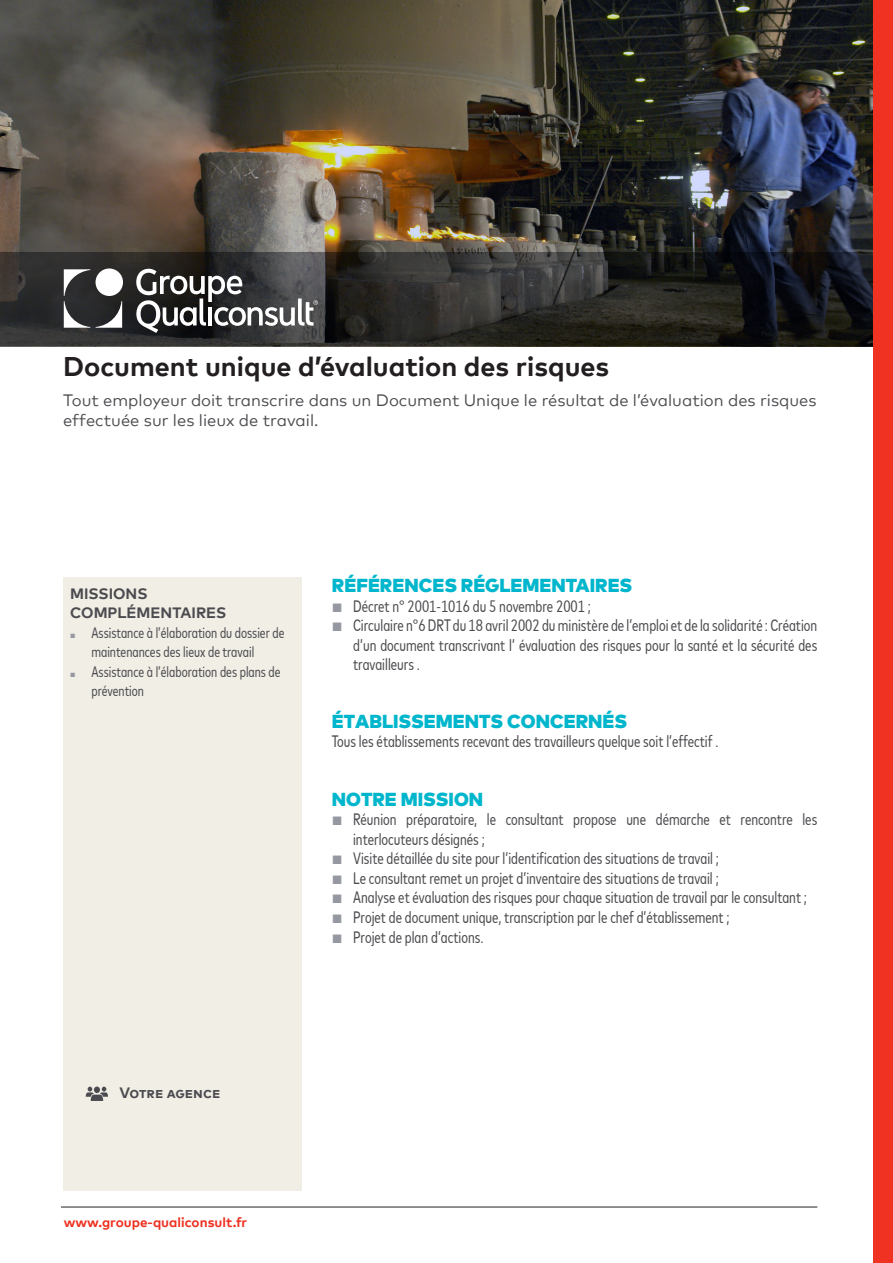
<style>
.page{position:relative;width:893px;height:1263px;background:#fff}
.page>*{position:absolute;margin:0;border:0;box-sizing:border-box;transform-origin:0 0}
.Chapo_bold{font:700 27px "Mark Offc Pro";color:#231f20}
.t1{font:900 18.75px "Mark Offc Pro";color:#00b6cc}
.t2{font:condensed 16.5px/19.5px "Mark Offc Pro";color:#4b4b4f;text-align:justify}
.t3{font:16.5px/19.5px "Mark Offc Pro";color:#4b4b4f}
.t4{font:condensed 15px/19.5px "Mark Offc Pro";color:#4b4b4f}
.Titres_d_encart{font:700 15px/19.5px "Mark Offc Pro";color:#4b4b4f}
.Titres_d_encart-2{font:700 15px "Mark Sc Offc Pro";color:#4b4b4f}
.Site_web{font:700 13.5px "Mark Offc Pro";color:#ef3222}
.s1{font-family:"Mark Sc Offc Pro";font-weight:700;font-stretch:normal;font-size:6px;color:#9598a0}
.s2{font-family:"Mark Sc Offc Pro";font-weight:700;font-stretch:normal;font-size:12px;color:#9598a0}
</style>
<div class="page">
<hr style="left:61px;top:1206px;width:756px;height:1px;background:#231f20">
<img style="left:0;top:0;width:873px;height:253px">
<svg style="left:0;top:253px;width:873px;height:93px"></svg>
<div style="left:873px;top:0;width:20px;height:1263px;background:#ef3222"></div>
<div style="left:96px;top:268px;width:27px;height:28px;background:#fff;border-radius:50%"></div>
<svg style="left:64px;top:269px;width:26px;height:59px"></svg>
<svg style="left:96px;top:301px;width:26px;height:27px"></svg>
<svg style="left:136px;top:269px;width:182px;height:64px"></svg>
<div style="left:64px;top:577px;width:238px;height:614px;background:#f1eee6"></div>
<svg style="left:86px;top:1087px;width:22px;height:14px"></svg>
<p class="Chapo_bold" style="left:63px;top:346px;width:548px">Document unique d’évaluation des risques</p>
<p class="t3" style="left:63px;top:389px;width:755px">Tout employeur doit transcrire dans un Document Unique le résultat de l’évaluation des risques effectuée sur les lieux de travail.</p>
<p class="Titres_d_encart" style="left:70px;top:582px;width:158px">MISSIONS<br>COMPLÉMENTAIRES</p>
<p class="t4" style="left:91px;top:622px;width:195px;text-indent:-21px"><span class="s1">■</span> Assistance à l’élaboration du dossier de maintenances des lieux de travail</p>
<p class="t4" style="left:91px;top:661px;width:191px;text-indent:-21px"><span class="s1">■</span> Assistance à l’élaboration des plans de prévention</p>
<p class="t1" style="left:332px;top:571px;width:302px">RÉFÉRENCES RÉGLEMENTAIRES</p>
<p class="t2" style="left:332px;top:595px;width:261px"><span class="s2">■</span> Décret n° 2001-1016 du 5 novembre 2001 ;</p>
<p class="t2" style="left:353px;top:614px;width:466px;text-indent:-21px"><span class="s2">■</span> Circulaire n°6 DRT du 18 avril 2002 du ministère de l’emploi et de la solidarité : Création d’un document transcrivant l’ évaluation des risques pour la santé et la sécurité des travailleurs .</p>
<p class="t1" style="left:332px;top:707px;width:297px">ÉTABLISSEMENTS CONCERNÉS</p>
<p class="t2" style="left:332px;top:731px;width:388px">Tous les établissements recevant des travailleurs quelque soit l’effectif .</p>
<p class="t1" style="left:332px;top:785px;width:153px">NOTRE MISSION</p>
<p class="t2" style="left:353px;top:809px;width:466px;text-indent:-21px"><span class="s2">■</span> Réunion préparatoire, le consultant propose une démarche et rencontre les interlocuteurs désignés ;</p>
<p class="t2" style="left:332px;top:848px;width:389px"><span class="s2">■</span> Visite détaillée du site pour l’identification des situations de travail ;</p>
<p class="t2" style="left:332px;top:867px;width:388px"><span class="s2">■</span> Le consultant remet un projet d’inventaire des situations de travail ;</p>
<p class="t2" style="left:332px;top:887px;width:477px"><span class="s2">■</span> Analyse et évaluation des risques pour chaque situation de travail par le consultant ;</p>
<p class="t2" style="left:332px;top:906px;width:399px"><span class="s2">■</span> Projet de document unique, transcription par le chef d’établissement ;</p>
<p class="t2" style="left:332px;top:926px;width:153px"><span class="s2">■</span> Projet de plan d’actions.</p>
<p class="Titres_d_encart-2" style="left:120px;top:1082px;width:102px">Votre agence</p>
<p class="Site_web" style="left:64px;top:1212px;width:185px">www.groupe-qualiconsult.fr</p>
</div>
